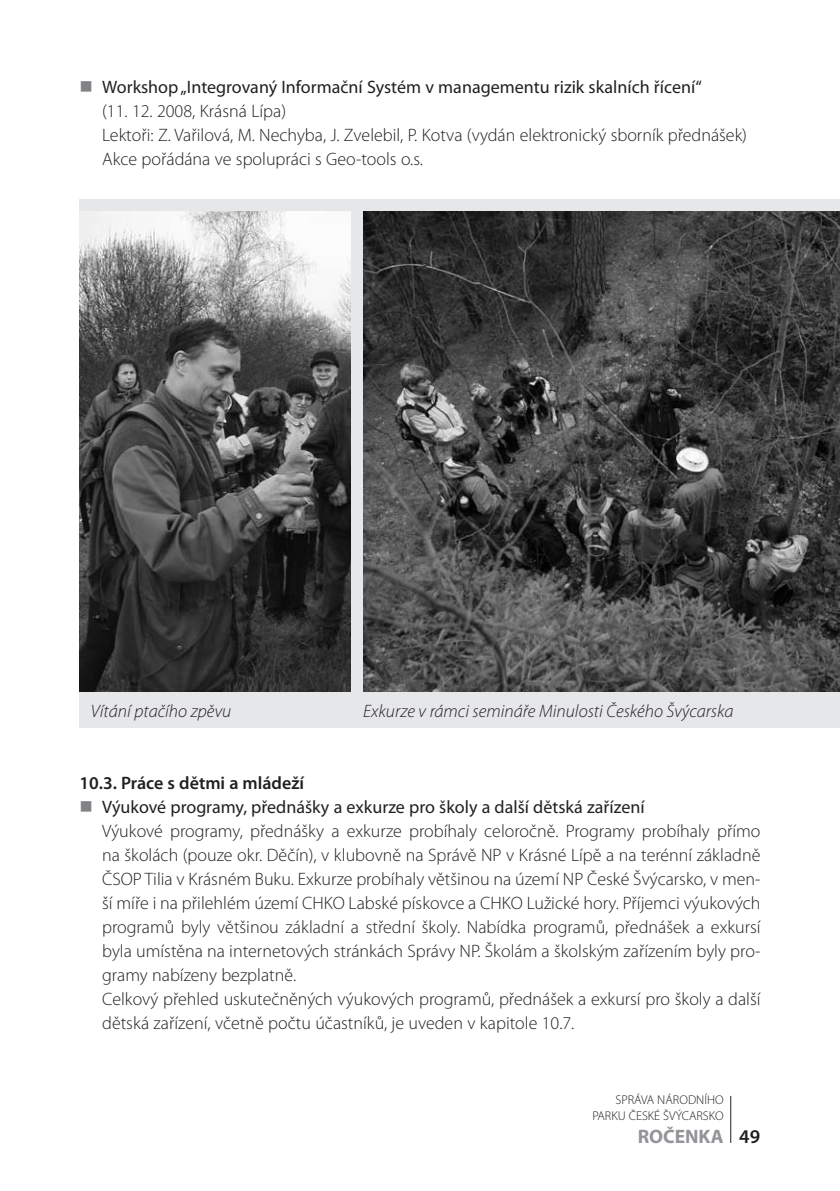
<style>
.page{position:relative;width:840px;height:1191px;background:#fff}
.page>*{position:absolute;margin:0;border:0;box-sizing:border-box;transform-origin:0 0}
.t1{font:700 19.4px "Myriad Pro";color:#939598}
.t2{font:300 18px/24px "Myriad Pro";color:#231f20}
.t3{font:italic 300 18px "Myriad Pro";color:#231f20}
.t4{font:600 18px "Myriad Pro";color:#231f20}
.t5{font:300 12.8px/15.2px "Myriad Pro";color:#231f20;text-align:right}
.s1{color:#808285}
.s2{font-weight:400}
.s3{font-weight:600;color:#231f20}
</style>
<div class="page">
<hr style="left:730px;top:1095px;width:1px;height:47px;background:#231f20">
<div style="left:79px;top:199px;width:760px;height:528px;background:#e6e7e9"></div>
<img style="left:79px;top:211px;width:271px;height:480px">
<img style="left:363px;top:211px;width:476px;height:480px">
<p class="t2" style="left:102px;top:76px;width:646px;text-indent:-23px"><span class="s1">■</span> <span class="s2">Workshop „Integrovaný Informační Systém v managementu rizik skalních řícení“<br></span>(11. 12. 2008, Krásná Lípa)<br>Lektoři: Z. Vařilová, M. Nechyba, J. Zvelebil, P. Kotva (vydán elektronický sborník přednášek)<br>Akce pořádána ve spolupráci s Geo-tools o.s.</p>
<p class="t3" style="left:91px;top:701px;width:142px">Vítání ptačího zpěvu</p>
<p class="t3" style="left:363px;top:701px;width:371px">Exkurze v rámci semináře Minulosti Českého Švýcarska</p>
<p class="t4" style="left:79px;top:771px;width:226px">10.3. Práce s dětmi a mládeží</p>
<p class="t2" style="left:102px;top:795px;width:659px;text-indent:-23px"><span class="s1">■</span> <span class="s2">Výukové programy, přednášky a exkurze pro školy a další dětská zařízení<br></span>Výukové programy, přednášky a exkurze probíhaly celoročně. Programy probíhaly přímo na školách (pouze okr. Děčín), v klubovně na Správě NP v Krásné Lípě a na terénní základně ČSOP Tilia v Krásném Buku. Exkurze probíhaly většinou na území NP České Švýcarsko, v men&shy;ší míře i na přilehlém území CHKO Labské pískovce a CHKO Lužické hory. Příjemci výukových programů byly většinou základní a střední školy. Nabídka programů, přednášek a exkursí byla umístěna na internetových stránkách Správy NP. Školám a školským zařízením byly pro&shy;gramy nabízeny bezplatně.<br>Celkový přehled uskutečněných výukových programů, přednášek a exkursí pro školy a další dětská zařízení, včetně počtu účastníků, je uveden v kapitole 10.7.</p>
<p class="t5" style="left:592px;top:1092px;width:133px">SPRÁVA NÁRODNÍHO<br>PARKU ČESKÉ ŠVÝCARSKO</p>
<p class="t1" style="left:637px;top:1123px;width:124px">ROČENKA <span class="s3">49</span></p>
</div>
